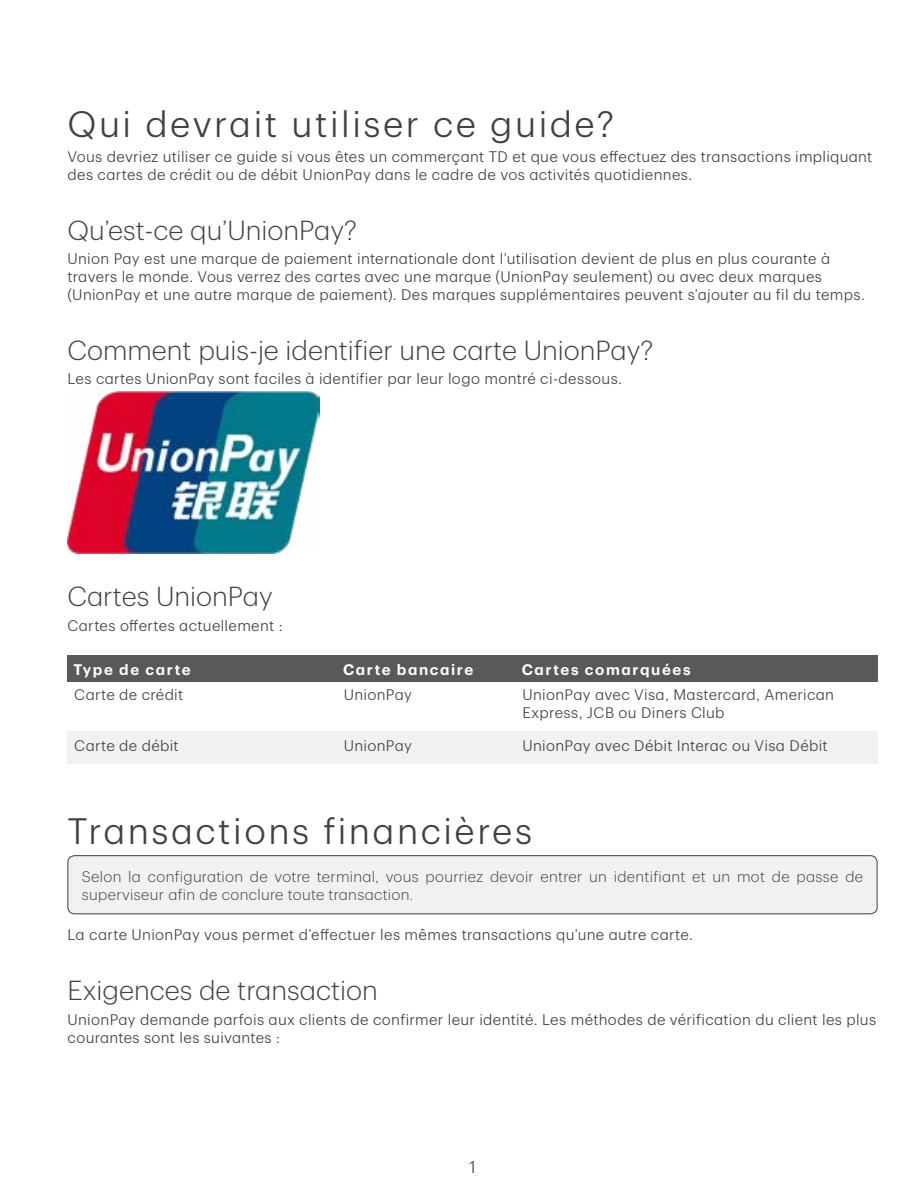
<style>
.page{position:relative;width:918px;height:1188px;background:#fff}
.page>*{position:absolute;margin:0;border:0;box-sizing:border-box;transform-origin:0 0}
.t1{font:300 36px "TD Graphik";letter-spacing:.07em;color:#414042}
.t2{font:300 27px "TD Graphik";color:#414042}
.t3{font:300 16.5px "TD Graphik";color:#414042}
.t4{font:300 15px/18px "TD Graphik";letter-spacing:.02em;color:#414042}
.t5{font:300 15px/18px "TD Graphik";letter-spacing:.02em;color:#414042}
.t6{font:600 15px "TD Graphik";letter-spacing:.105em;color:#fff}
</style>
<div class="page">
<div style="left:68px;top:732px;width:269px;height:32px;background:#f1f1f2"></div>
<div style="left:337px;top:732px;width:179px;height:32px;background:#f1f1f2"></div>
<div style="left:516px;top:732px;width:362px;height:32px;background:#f1f1f2"></div>
<div style="left:68px;top:655px;width:269px;height:27px;background:#58595b"></div>
<div style="left:337px;top:655px;width:179px;height:27px;background:#58595b"></div>
<div style="left:516px;top:655px;width:362px;height:27px;background:#58595b"></div>
<img style="left:68px;top:391px;width:252px;height:162px">
<div style="left:68px;top:856px;width:809px;height:58px;background:#f1f1f2;border-radius:7px"></div>
<div style="left:68px;top:855px;width:810px;height:59px;border:1px solid #414042;border-radius:7px"></div>
<h2 class="t1" style="left:68px;top:98px;width:548px">Qui devrait utiliser ce guide?</h2>
<p class="t4" style="left:68px;top:147px;width:807px">Vous devriez utiliser ce guide si vous êtes un commerçant TD et que vous effectuez des transactions impliquant des cartes de crédit ou de débit UnionPay dans le cadre de vos activités quotidiennes.</p>
<h3 class="t2" style="left:68px;top:210px;width:291px">Qu’est-ce qu’UnionPay?</h3>
<p class="t4" style="left:68px;top:249px;width:799px">Union Pay est une marque de paiement internationale dont l’utilisation devient de plus en plus courante à travers le monde. Vous verrez des cartes avec une marque (UnionPay seulement) ou avec deux marques (UnionPay et une autre marque de paiement). Des marques supplémentaires peuvent s’ajouter au fil du temps.</p>
<h3 class="t2" style="left:68px;top:330px;width:588px">Comment puis-je identifier une carte UnionPay?</h3>
<p class="t4" style="left:68px;top:369px;width:556px">Les cartes UnionPay sont faciles à identifier par leur logo montré ci-dessous.</p>
<h3 class="t2" style="left:68px;top:576px;width:207px">Cartes UnionPay</h3>
<p class="t4" style="left:68px;top:615px;width:217px">Cartes offertes actuellement :</p>
<p class="t6" style="left:74px;top:658px;width:119px">Type de carte</p>
<p class="t6" style="left:343px;top:658px;width:132px">Carte bancaire</p>
<p class="t6" style="left:522px;top:658px;width:170px">Cartes comarquées</p>
<p class="t4" style="left:74px;top:685px;width:111px">Carte de crédit</p>
<p class="t4" style="left:344px;top:685px;width:70px">UnionPay</p>
<p class="t4" style="left:522px;top:685px;width:313px">UnionPay avec Visa, Mastercard, American<br>Express, JCB ou Diners Club</p>
<p class="t4" style="left:74px;top:735px;width:106px">Carte de débit</p>
<p class="t4" style="left:344px;top:735px;width:70px">UnionPay</p>
<p class="t4" style="left:522px;top:735px;width:307px">UnionPay avec Débit Interac ou Visa Débit</p>
<h2 class="t1" style="left:68px;top:804px;width:466px">Transactions financières</h2>
<p class="t5" style="left:82px;top:866px;width:783px">Selon la configuration de votre terminal, vous pourriez devoir entrer un identifiant et un mot de passe de superviseur afin de conclure toute transaction.</p>
<p class="t4" style="left:68px;top:925px;width:627px">La carte UnionPay vous permet d’effectuer les mêmes transactions qu’une autre carte.</p>
<h3 class="t2" style="left:68px;top:970px;width:312px">Exigences de transaction</h3>
<p class="t4" style="left:68px;top:1009px;width:810px">UnionPay demande parfois aux clients de confirmer leur identité. Les méthodes de vérification du client les plus courantes sont les suivantes :</p>
<p class="t3" style="left:469px;top:1155px;width:8px">1</p>
</div>
